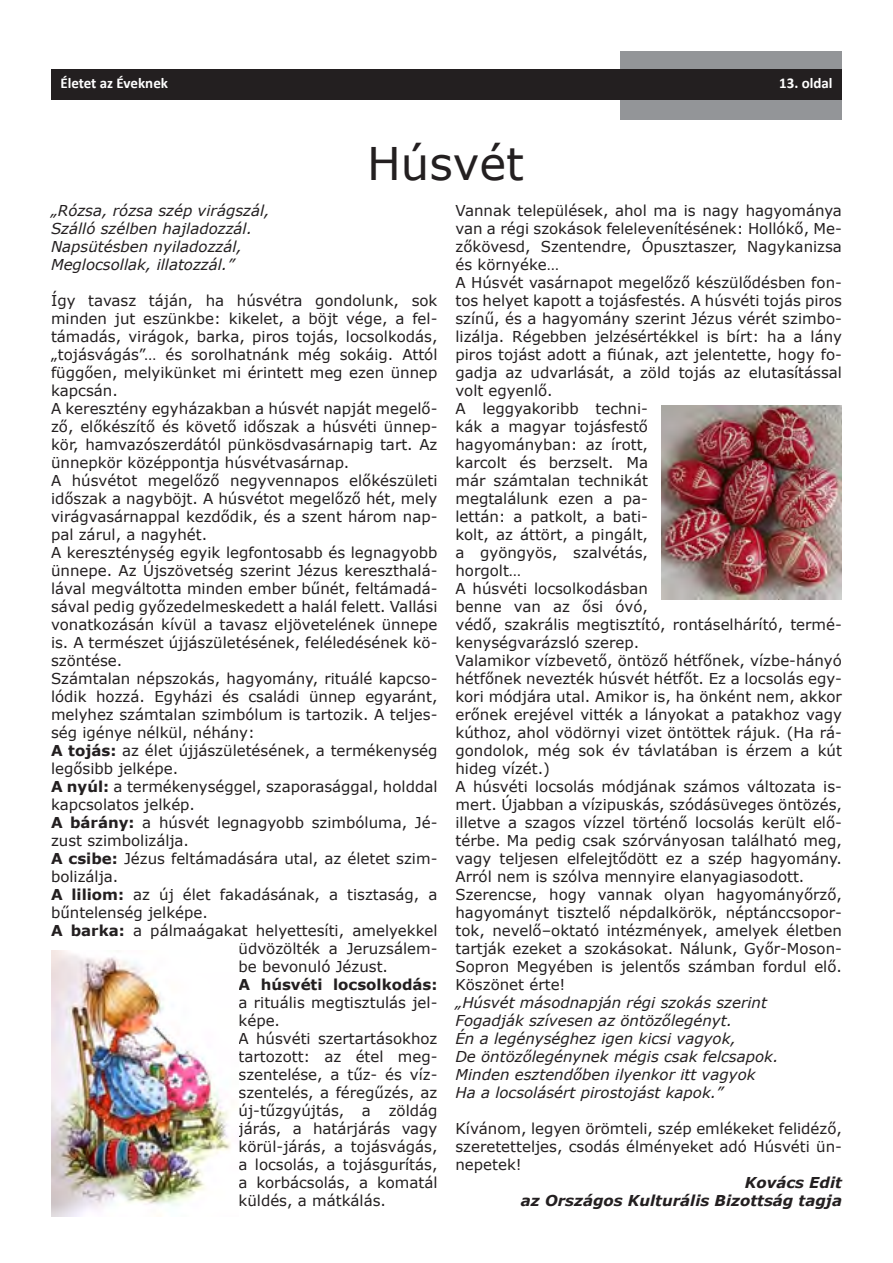
<style>
.page{position:relative;width:893px;height:1263px;background:#fff}
.page>*{position:absolute;margin:0;border:0;box-sizing:border-box;transform-origin:0 0}
.t1{font:45px "Verdana";color:#231f20}
.t2{font:15px/18px "Verdana";color:#231f20}
.t3{font:italic 15px/18px "Verdana";color:#231f20}
.t4{font:italic 700 15px/18px "Verdana";color:#231f20;text-align:right}
.t5{font:700 15px "Calibri";color:#fff}
.t6{font:700 15px "Verdana";color:#231f20}
.s1{font-weight:700}
</style>
<div class="page">
<div style="left:621px;top:51px;width:221px;height:68px;background:#939598"></div>
<div style="left:51px;top:69px;width:791px;height:30px;background:#231f20"></div>
<img style="left:51px;top:951px;width:180px;height:265px">
<img style="left:662px;top:405px;width:180px;height:195px">
<p class="t5" style="left:60px;top:74px;width:109px">Életet az Éveknek</p>
<p class="t5" style="left:779px;top:73px;width:55px">13. oldal</p>
<h1 class="t1" style="left:367px;top:133px;width:158px">Húsvét</h1>
<p class="t3" style="left:51px;top:202px;width:220px">„Rózsa, rózsa szép virágszál,<br>Szálló szélben hajladozzál.<br>Napsütésben nyiladozzál,<br>Meglocsollak, illatozzál.”</p>
<p class="t2" style="left:51px;top:291px;width:388px">Így tavasz táján, ha húsvétra gondolunk, sok</p>
<p class="t2" style="left:51px;top:309px;width:388px">minden jut eszünkbe: kikelet, a böjt vége, a fel-</p>
<p class="t2" style="left:51px;top:327px;width:388px">támadás, virágok, barka, piros tojás, locsolkodás,</p>
<p class="t2" style="left:51px;top:345px;width:388px">„tojásvágás”… és sorolhatnánk még sokáig. Attól</p>
<p class="t2" style="left:51px;top:363px;width:388px">függően, melyikünket mi érintett meg ezen ünnep</p>
<p class="t2" style="left:51px;top:381px;width:68px">kapcsán.</p>
<p class="t2" style="left:51px;top:399px;width:388px">A keresztény egyházakban a húsvét napját megelő-</p>
<p class="t2" style="left:51px;top:417px;width:388px">ző, előkészítő és követő időszak a húsvéti ünnep-</p>
<p class="t2" style="left:51px;top:435px;width:388px">kör, hamvazószerdától pünkösdvasárnapig tart. Az</p>
<p class="t2" style="left:51px;top:453px;width:300px">ünnepkör középpontja húsvétvasárnap.</p>
<p class="t2" style="left:51px;top:471px;width:388px">A húsvétot megelőző negyvennapos előkészületi</p>
<p class="t2" style="left:51px;top:489px;width:388px">időszak a nagyböjt. A húsvétot megelőző hét, mely</p>
<p class="t2" style="left:51px;top:507px;width:388px">virágvasárnappal kezdődik, és a szent három nap-</p>
<p class="t2" style="left:51px;top:525px;width:158px">pal zárul, a nagyhét.</p>
<p class="t2" style="left:51px;top:543px;width:388px">A kereszténység egyik legfontosabb és legnagyobb</p>
<p class="t2" style="left:51px;top:561px;width:388px">ünnepe. Az Újszövetség szerint Jézus kereszthalá-</p>
<p class="t2" style="left:51px;top:579px;width:388px">lával megváltotta minden ember bűnét, feltámadá-</p>
<p class="t2" style="left:51px;top:597px;width:388px">sával pedig győzedelmeskedett a halál felett. Vallási</p>
<p class="t2" style="left:51px;top:615px;width:388px">vonatkozásán kívül a tavasz eljövetelének ünnepe</p>
<p class="t2" style="left:51px;top:633px;width:388px">is. A természet újjászületésének, feléledésének kö-</p>
<p class="t2" style="left:51px;top:651px;width:73px">szöntése.</p>
<p class="t2" style="left:51px;top:669px;width:388px">Számtalan népszokás, hagyomány, rituálé kapcso-</p>
<p class="t2" style="left:51px;top:687px;width:388px">lódik hozzá. Egyházi és családi ünnep egyaránt,</p>
<p class="t2" style="left:51px;top:705px;width:388px">melyhez számtalan szimbólum is tartozik. A teljes-</p>
<p class="t2" style="left:51px;top:723px;width:205px">ség igénye nélkül, néhány:</p>
<p class="t2" style="left:51px;top:741px;width:388px"><span class="s1">A tojás:</span> az élet újjászületésének, a termékenység</p>
<p class="t2" style="left:51px;top:759px;width:129px">legősibb jelképe.</p>
<p class="t2" style="left:51px;top:777px;width:388px"><span class="s1">A nyúl:</span> a termékenységgel, szaporasággal, holddal</p>
<p class="t2" style="left:51px;top:795px;width:145px">kapcsolatos jelkép.</p>
<p class="t2" style="left:51px;top:813px;width:388px"><span class="s1">A bárány:</span> a húsvét legnagyobb szimbóluma, Jé-</p>
<p class="t2" style="left:51px;top:831px;width:140px">zust szimbolizálja.</p>
<p class="t2" style="left:51px;top:849px;width:388px"><span class="s1">A csibe:</span> Jézus feltámadására utal, az életet szim-</p>
<p class="t2" style="left:51px;top:867px;width:69px">bolizálja.</p>
<p class="t2" style="left:51px;top:885px;width:388px"><span class="s1">A liliom:</span> az új élet fakadásának, a tisztaság, a</p>
<p class="t2" style="left:51px;top:903px;width:158px">bűntelenség jelképe.</p>
<p class="t2" style="left:51px;top:921px;width:388px"><span class="s1">A barka:</span> a pálmaágakat helyettesíti, amelyekkel</p>
<p class="t2" style="left:239px;top:939px;width:200px">üdvözölték a Jeruzsálem-</p>
<p class="t2" style="left:239px;top:957px;width:151px">be bevonuló Jézust.</p>
<p class="t6" style="left:239px;top:974px;width:200px">A húsvéti locsolkodás:</p>
<p class="t2" style="left:239px;top:993px;width:200px">a rituális megtisztulás jel&shy;képe.<br>A húsvéti szertartásokhoz tartozott: az étel meg&shy;szentelése, a tűz- és víz&shy;szentelés, a féregűzés, az új-tűzgyújtás, a zöldág járás, a határjárás vagy körül-járás, a tojásvágás, a locsolás, a tojásgurítás, a korbácsolás, a komatál küldés, a mátkálás.</p>
<p class="t2" style="left:455px;top:201px;width:388px">Vannak települések, ahol ma is nagy hagyománya van a régi szokások felelevenítésének: Hollókő, Me&shy;zőkövesd, Szentendre, Ópusztaszer, Nagykanizsa és környéke…<br>A Húsvét vasárnapot megelőző készülődésben fon&shy;tos helyet kapott a tojásfestés. A húsvéti tojás piros színű, és a hagyomány szerint Jézus vérét szimbo&shy;lizálja. Régebben jelzésértékkel is bírt: ha a lány piros tojást adott a fiúnak, azt jelentette, hogy fo&shy;gadja az udvarlását, a zöld tojás az elutasítással volt egyenlő.<br>A leggyakoribb techni-<br>kák a magyar tojásfestő<br>hagyományban: az írott,<br>karcolt és berzselt. Ma<br>már számtalan technikát<br>megtalálunk ezen a pa-<br>lettán: a patkolt, a bati-<br>kolt, az áttört, a pingált,<br>a gyöngyös, szalvétás,<br>horgolt…<br>A húsvéti locsolkodásban<br>benne van az ősi óvó,<br>védő, szakrális megtisztító, rontáselhárító, termé&shy;kenységvarázsló szerep.<br>Valamikor vízbevető, öntöző hétfőnek, vízbe-hányó hétfőnek nevezték húsvét hétfőt. Ez a locsolás egy&shy;kori módjára utal. Amikor is, ha önként nem, akkor erőnek erejével vitték a lányokat a patakhoz vagy kúthoz, ahol vödörnyi vizet öntöttek rájuk. (Ha rá&shy;gondolok, még sok év távlatában is érzem a kút hideg vízét.)<br>A húsvéti locsolás módjának számos változata is&shy;mert. Újabban a vízipuskás, szódásüveges öntözés, illetve a szagos vízzel történő locsolás került elő&shy;térbe. Ma pedig csak szórványosan található meg, vagy teljesen elfelejtődött ez a szép hagyomány.<br>Arról nem is szólva mennyire elanyagiasodott.<br>Szerencse, hogy vannak olyan hagyományőrző, hagyományt tisztelő népdalkörök, néptánccsopor&shy;tok, nevelő–oktató intézmények, amelyek életben tartják ezeket a szokásokat. Nálunk, Győr-Moson-Sopron Megyében is jelentős számban fordul elő.<br>Köszönet érte!</p>
<p class="t3" style="left:455px;top:994px;width:325px">„Húsvét másodnapján régi szokás szerint Fogadják szívesen az öntözőlegényt.<br>Én a legénységhez igen kicsi vagyok,<br>De öntözőlegénynek mégis csak felcsapok.<br>Minden esztendőben ilyenkor itt vagyok Ha a locsolásért pirostojást kapok.”</p>
<p class="t2" style="left:455px;top:1119px;width:388px;text-align:justify">Kívánom, legyen örömteli, szép emlékeket felidéző, szeretetteljes, csodás élményeket adó Húsvéti ün&shy;nepetek!</p>
<p class="t4" style="left:521px;top:1174px;width:323px">Kovács Edit<br>az Országos Kulturális Bizottság tagja</p>
</div>
